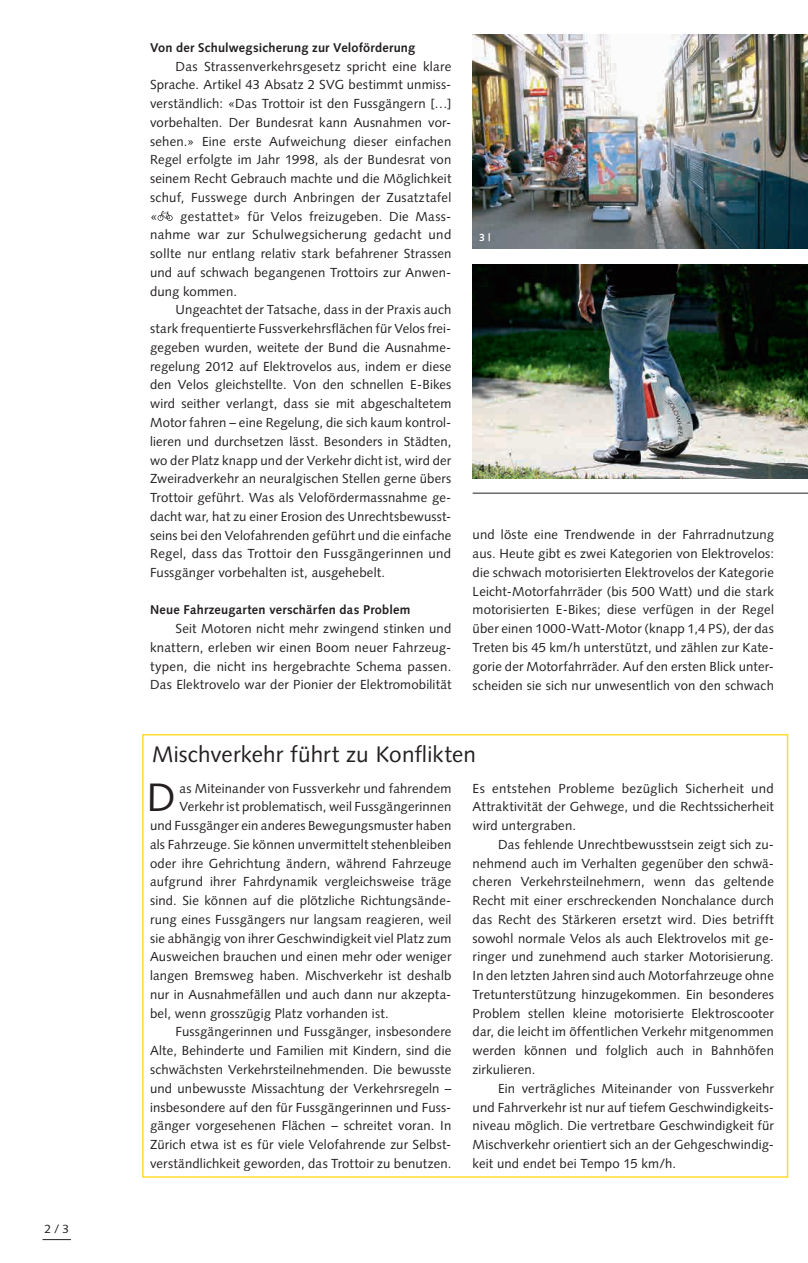
<style>
.page{position:relative;width:808px;height:1263px;background:#fff}
.page>*{position:absolute;margin:0;border:0;box-sizing:border-box;transform-origin:0 0}
.t1{font:39.75px "Syntax LT Std";color:#231f20}
.t2{font:22.5px "Syntax LT Std";letter-spacing:.005em;color:#231f20}
.t3{font:13.2px/18.8px "Syntax LT Std";letter-spacing:.01em;color:#231f20;text-align:justify}
.t4{font:700 12.75px "Syntax LT Std";letter-spacing:.02em;color:#231f20}
.t5{font:12px "Syntax LT Std";color:#231f20}
.t6{font:700 10.5px "Syntax LT Std";color:#231f20}
.t7{font:700 10.5px "Syntax LT Std";color:#fff}
</style>
<div class="page">
<hr style="left:473px;top:493px;width:335px;height:1px;background:#231f20">
<img style="left:473px;top:34px;width:335px;height:215px">
<img style="left:473px;top:264px;width:335px;height:215px">
<div style="left:142px;top:734px;width:646px;height:444px;border:2px solid #ffdd2b"></div>
<svg style="left:158px;top:211px;width:15px;height:10px"></svg>
<svg style="left:43px;top:1239px;width:28px;height:1px"></svg>
<p class="t5" style="left:44px;top:1222px;width:26px">2 / 3</p>
<p class="t4" style="left:150px;top:40px;width:267px">Von der Schulwegsicherung zur Veloförderung</p>
<p class="t3" style="left:150px;top:57px;width:303px;text-align:left;text-indent:26px">Das Strassenverkehrsgesetz spricht eine klare Sprache. Artikel 43 Absatz 2 SVG bestimmt unmiss&shy;verständlich: «Das Trottoir ist den Fussgängern […] vorbehalten. Der Bundesrat kann Ausnahmen vor&shy;sehen.» Eine erste Aufweichung dieser einfachen Regel erfolgte im Jahr 1998, als der Bundesrat von seinem Recht Gebrauch machte und die Möglichkeit schuf, Fusswege durch Anbringen der Zusatztafel «</p>
<p class="t3" style="left:150px;top:207px;width:303px;text-align:left;text-indent:30px">gestattet» für Velos freizugeben. Die Mass&shy;nahme war zur Schulwegsicherung gedacht und sollte nur entlang relativ stark befahrener Strassen und auf schwach begangenen Trottoirs zur Anwen&shy;dung kommen.</p>
<p class="t3" style="left:150px;top:301px;width:303px;text-align:left;text-indent:26px">Ungeachtet der Tatsache, dass in der Praxis auch stark frequentierte Fussverkehrsflächen für Velos frei&shy;gegeben wurden, weitete der Bund die Ausnahme&shy;regelung 2012 auf Elektrovelos aus, indem er diese den Velos gleichstellte. Von den schnellen E-Bikes wird seither verlangt, dass sie mit abgeschaltetem Motor fahren – eine Regelung, die sich kaum kontrol&shy;lieren und durchsetzen lässt. Besonders in Städten, wo der Platz knapp und der Verkehr dicht ist, wird der Zweiradverkehr an neuralgischen Stellen gerne übers Trottoir geführt. Was als Velofördermassnahme ge&shy;dacht war, hat zu einer Erosion des Unrechtsbewusst&shy;seins bei den Velofahrenden geführt und die einfache Regel, dass das Trottoir den Fussgängerinnen und Fussgänger vorbehalten ist, ausgehebelt.</p>
<p class="t4" style="left:150px;top:603px;width:262px">Neue Fahrzeugarten verschärfen das Problem</p>
<p class="t3" style="left:150px;top:619px;width:303px;text-align:left;text-indent:26px">Seit Motoren nicht mehr zwingend stinken und knattern, erleben wir einen Boom neuer Fahrzeug&shy;typen, die nicht ins hergebrachte Schema passen.<br>Das Elektrovelo war der Pionier der Elektromobilität</p>
<p class="t7" style="left:479px;top:231px;width:13px">3 |</p>
<p class="t6" style="left:479px;top:463px;width:13px">4 |</p>
<p class="t3" style="left:473px;top:525px;width:303px">und löste eine Trendwende in der Fahrradnutzung aus. Heute gibt es zwei Kategorien von Elektrovelos: die schwach motorisierten Elektrovelos der Kategorie Leicht-Motorfahrräder (bis 500 Watt) und die stark motorisierten E-Bikes; diese verfügen in der Regel über einen 1000-Watt-Motor (knapp 1,4 PS), der das Treten bis 45 km/h unterstützt, und zählen zur Kate&shy;gorie der Motorfahrräder. Auf den ersten Blick unter&shy;scheiden sie sich nur unwesentlich von den schwach</p>
<h2 class="t2" style="left:152px;top:740px;width:325px">Mischverkehr führt zu Konflikten</h2>
<h1 class="t1" style="left:147px;top:774px;width:30px">D</h1>
<p class="t3" style="left:179px;top:779px;width:274px">as Miteinander von Fussverkehr und fahrendem</p>
<p class="t3" style="left:179px;top:797px;width:273px">Verkehr ist problematisch, weil Fussgängerinnen</p>
<p class="t3" style="left:150px;top:816px;width:303px">und Fussgänger ein anderes Bewegungsmuster haben</p>
<p class="t3" style="left:150px;top:835px;width:303px">als Fahrzeuge. Sie können unvermittelt stehenbleiben</p>
<p class="t3" style="left:150px;top:854px;width:303px">oder ihre Gehrichtung ändern, während Fahrzeuge</p>
<p class="t3" style="left:150px;top:872px;width:303px">aufgrund ihrer Fahrdynamik vergleichsweise träge</p>
<p class="t3" style="left:150px;top:891px;width:303px">sind. Sie können auf die plötzliche Richtungsände-</p>
<p class="t3" style="left:150px;top:910px;width:303px">rung eines Fussgängers nur langsam reagieren, weil</p>
<p class="t3" style="left:150px;top:929px;width:303px">sie abhängig von ihrer Geschwindigkeit viel Platz zum</p>
<p class="t3" style="left:150px;top:947px;width:303px">Ausweichen brauchen und einen mehr oder weniger</p>
<p class="t3" style="left:150px;top:966px;width:303px">langen Bremsweg haben. Mischverkehr ist deshalb</p>
<p class="t3" style="left:150px;top:985px;width:303px">nur in Ausnahmefällen und auch dann nur akzepta-</p>
<p class="t3" style="left:150px;top:1004px;width:240px">bel, wenn grosszügig Platz vorhanden ist.</p>
<p class="t3" style="left:176px;top:1022px;width:277px">Fussgängerinnen und Fussgänger, insbesondere</p>
<p class="t3" style="left:150px;top:1041px;width:303px">Alte, Behinderte und Familien mit Kindern, sind die</p>
<p class="t3" style="left:150px;top:1060px;width:303px">schwächsten Verkehrsteilnehmenden. Die bewusste</p>
<p class="t3" style="left:150px;top:1079px;width:303px">und unbewusste Missachtung der Verkehrsregeln –</p>
<p class="t3" style="left:150px;top:1097px;width:303px">insbesondere auf den für Fussgängerinnen und Fuss-</p>
<p class="t3" style="left:150px;top:1116px;width:303px">gänger vorgesehenen Flächen – schreitet voran. In</p>
<p class="t3" style="left:150px;top:1135px;width:303px">Zürich etwa ist es für viele Velofahrende zur Selbst-</p>
<p class="t3" style="left:150px;top:1154px;width:303px">verständlichkeit geworden, das Trottoir zu benutzen.</p>
<p class="t3" style="left:473px;top:779px;width:303px">Es entstehen Probleme bezüglich Sicherheit und Attraktivität der Gehwege, und die Rechtssicherheit wird untergraben.</p>
<p class="t3" style="left:473px;top:835px;width:303px;text-indent:26px">Das fehlende Unrechtbewusstsein zeigt sich zu&shy;nehmend auch im Verhalten gegenüber den schwä&shy;cheren Verkehrsteilnehmern, wenn das geltende Recht mit einer erschreckenden Nonchalance durch das Recht des Stärkeren ersetzt wird. Dies betrifft sowohl normale Velos als auch Elektrovelos mit ge&shy;ringer und zunehmend auch starker Motorisierung.<br>In den letzten Jahren sind auch Motorfahrzeuge ohne Tretunterstützung hinzugekommen. Ein besonderes Problem stellen kleine motorisierte Elektroscooter dar, die leicht im öffentlichen Verkehr mitgenommen werden können und folglich auch in Bahnhöfen zirkulieren.</p>
<p class="t3" style="left:473px;top:1079px;width:303px;text-indent:26px">Ein verträgliches Miteinander von Fussverkehr und Fahrverkehr ist nur auf tiefem Geschwindigkeits&shy;niveau möglich. Die vertretbare Geschwindigkeit für Mischverkehr orientiert sich an der Gehgeschwindig&shy;keit und endet bei Tempo 15 km/h.</p>
</div>
